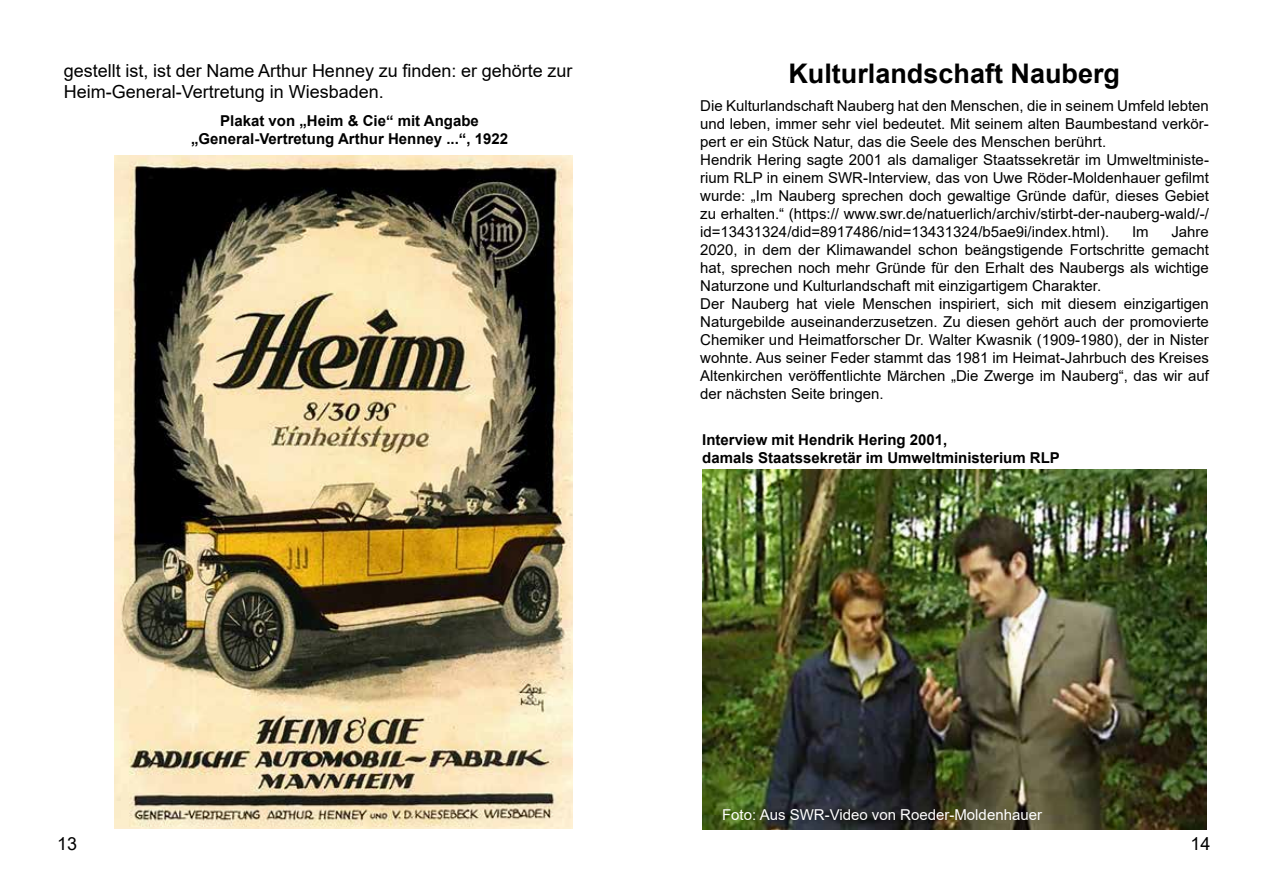
<style>
.page{position:relative;width:1263px;height:893px;background:#fff}
.page>*{position:absolute;margin:0;border:0;box-sizing:border-box;transform-origin:0 0}
.t1{font:700 27px "Arial";color:#000}
.t2{font:18px/21.6px "Arial";color:#000}
.t3{font:15px/18px "Arial";color:#000}
.t4{font:700 15px/18px "Arial";color:#000}
.t5{font:15px "Arial";color:#fff}
</style>
<div class="page">
<img style="left:702px;top:469px;width:504px;height:360px">
<img style="left:114px;top:155px;width:459px;height:674px">
<p class="t2" style="left:64px;top:60px;width:510px">gestellt ist, ist der Name Arthur Henney zu finden: er gehörte zur<br>Heim-General-Vertretung in Wiesbaden.</p>
<p class="t4" style="left:191px;top:112px;width:319px;text-align:center">Plakat von „Heim &amp; Cie“ mit Angabe „General-Vertretung Arthur Henney ...“, 1922</p>
<h1 class="t1" style="left:788px;top:55px;width:333px">Kulturlandschaft Nauberg</h1>
<p class="t3" style="left:700px;top:96px;width:510px">Die Kulturlandschaft Nauberg hat den Menschen, die in seinem Umfeld lebten und leben, immer sehr viel bedeutet. Mit seinem alten Baumbestand verkör&shy;pert er ein Stück Natur, das die Seele des Menschen berührt.<br>Hendrik Hering sagte 2001 als damaliger Staatssekretär im Umweltministe&shy;rium RLP in einem SWR-Interview, das von Uwe Röder-Moldenhauer gefilmt wurde: „Im Nauberg sprechen doch gewaltige Gründe dafür, dieses Gebiet zu erhalten.“ (https:// www.swr.de/natuerlich/archiv/stirbt-der-nauberg-wald/-/ id=13431324/did=8917486/nid=13431324/b5ae9i/index.html).</p>
<p class="t3" style="left:700px;top:222px;width:510px;text-indent:471px">Jahre 2020, in dem der Klimawandel schon beängstigende Fortschritte gemacht hat, sprechen noch mehr Gründe für den Erhalt des Naubergs als wichtige Naturzone und Kulturlandschaft mit einzigartigem Charakter.<br>Der Nauberg hat viele Menschen inspiriert, sich mit diesem einzigartigen Naturgebilde auseinanderzusetzen. Zu diesen gehört auch der promovierte Chemiker und Heimatforscher Dr. Walter Kwasnik (1909-1980), der in Nister wohnte. Aus seiner Feder stammt das 1981 im Heimat-Jahrbuch des Kreises Altenkirchen veröffentlichte Märchen „Die Zwerge im Nauberg“, das wir auf der nächsten Seite bringen.</p>
<p class="t4" style="left:702px;top:431px;width:359px">Interview mit Hendrik Hering 2001,<br>damals Staatssekretär im Umweltministerium RLP</p>
<p class="t3" style="left:1132px;top:222px;width:18px">Im</p>
<p class="t5" style="left:722px;top:804px;width:321px">Foto: Aus SWR-Video von Roeder-Moldenhauer</p>
<p class="t2" style="left:57px;top:832px;width:22px">13</p>
<p class="t2" style="left:1190px;top:833px;width:22px">14</p>
</div>
